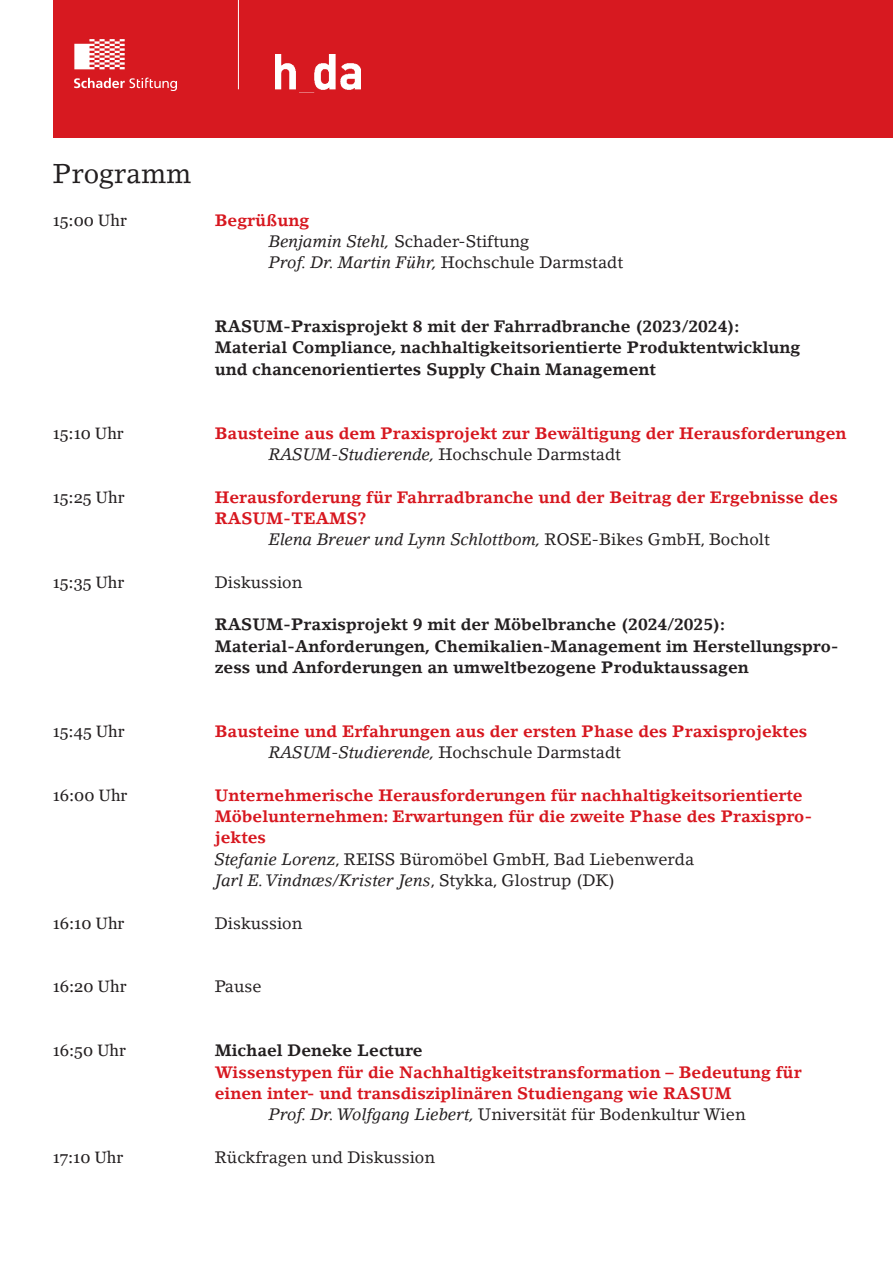
<style>
.page{position:relative;width:893px;height:1263px;background:#fff}
.page>*{position:absolute;margin:0;border:0;box-sizing:border-box;transform-origin:0 0}
.t1{font:27px "Lino Letter Std";color:#231f20}
.Aufzählungszeichen{font:700 16.5px/21.3px "Lino Letter Std";color:#d7171f}
.Aufzählungszeichen-2{font:700 16.5px/21.3px "Lino Letter Std";color:#231f20}
.Aufzählungszeichen-3{font:16.5px "Lino Letter Std";color:#231f20}
.Aufzählungszeichen-4{font:italic 16.5px "Lino Letter Std";color:#231f20}
.Aufzählungszeichen-5{font:16.5px "Georgia";color:#231f20}
.s1{font-style:italic}
.s2{font-style:normal}
</style>
<div class="page">
<div style="left:54px;top:0;width:839px;height:138px;background:#d71920"></div>
<img style="left:74px;top:39px;width:102px;height:51px">
<hr style="left:238px;top:0;width:1px;height:89px;background:#fff">
<img style="left:275px;top:55px;width:86px;height:35px">
<p class="t1" style="left:53px;top:157px;width:140px">Programm</p>
<p class="Aufzählungszeichen-5" style="left:53px;top:210px;width:76px">15:00 Uhr</p>
<p class="Aufzählungszeichen" style="left:215px;top:209px;width:96px">Begrüßung</p>
<p class="Aufzählungszeichen-3" style="left:269px;top:231px;width:262px"><span class="s1">Benjamin Stehl,</span> Schader-Stiftung</p>
<p class="Aufzählungszeichen-4" style="left:269px;top:252px;width:356px">Prof. Dr. Martin Führ, <span class="s2">Hochschule Darmstadt</span></p>
<p class="Aufzählungszeichen-2" style="left:215px;top:316px;width:526px">RASUM-Praxisprojekt 8 mit der Fahrradbranche (2023/2024):</p>
<p class="Aufzählungszeichen-2" style="left:215px;top:337px;width:587px">Material Compliance, nachhaltigkeitsorientierte Produktentwicklung</p>
<p class="Aufzählungszeichen-2" style="left:215px;top:358px;width:443px">und chancenorientiertes Supply Chain Management</p>
<p class="Aufzählungszeichen-5" style="left:53px;top:423px;width:73px">15:10 Uhr</p>
<p class="Aufzählungszeichen" style="left:215px;top:422px;width:633px">Bausteine aus dem Praxisprojekt zur Bewältigung der Herausforderungen</p>
<p class="Aufzählungszeichen-3" style="left:269px;top:444px;width:354px"><span class="s1">RASUM-Studierende,</span> Hochschule Darmstadt</p>
<p class="Aufzählungszeichen-5" style="left:53px;top:487px;width:73px">15:25 Uhr</p>
<p class="Aufzählungszeichen" style="left:215px;top:486px;width:625px">Herausforderung für Fahrradbranche und der Beitrag der Ergebnisse des<br>RASUM-TEAMS?</p>
<p class="Aufzählungszeichen-4" style="left:269px;top:529px;width:503px">Elena Breuer und Lynn Schlottbom, <span class="s2">ROSE-Bikes GmbH, Bocholt</span></p>
<p class="Aufzählungszeichen-5" style="left:53px;top:572px;width:73px">15:35 Uhr</p>
<p class="Aufzählungszeichen-3" style="left:215px;top:572px;width:89px">Diskussion</p>
<p class="Aufzählungszeichen-2" style="left:215px;top:614px;width:512px">RASUM-Praxisprojekt 9 mit der Möbelbranche (2024/2025):</p>
<p class="Aufzählungszeichen-2" style="left:215px;top:635px;width:626px">Material-Anforderungen, Chemikalien-Management im Herstellungspro&shy;zess und Anforderungen an umweltbezogene Produktaussagen</p>
<p class="Aufzählungszeichen-5" style="left:53px;top:721px;width:73px">15:45 Uhr</p>
<p class="Aufzählungszeichen" style="left:215px;top:720px;width:594px">Bausteine und Erfahrungen aus der ersten Phase des Praxisprojektes</p>
<p class="Aufzählungszeichen-3" style="left:269px;top:742px;width:354px"><span class="s1">RASUM-Studierende,</span> Hochschule Darmstadt</p>
<p class="Aufzählungszeichen-5" style="left:53px;top:785px;width:76px">16:00 Uhr</p>
<p class="Aufzählungszeichen" style="left:215px;top:784px;width:599px">Unternehmerische Herausforderungen für nachhaltigkeitsorientierte<br>Möbelunternehmen: Erwartungen für die zweite Phase des Praxispro&shy;jektes</p>
<p class="Aufzählungszeichen-3" style="left:215px;top:849px;width:481px"><span class="s1">Stefanie Lorenz</span>, REISS Büromöbel GmbH, Bad Liebenwerda</p>
<p class="Aufzählungszeichen-4" style="left:215px;top:870px;width:402px">Jarl E. Vindnæs/Krister Jens<span class="s2">, Stykka, Glostrup (DK)</span></p>
<p class="Aufzählungszeichen-5" style="left:53px;top:913px;width:73px">16:10 Uhr</p>
<p class="Aufzählungszeichen-3" style="left:215px;top:913px;width:89px">Diskussion</p>
<p class="Aufzählungszeichen-5" style="left:53px;top:977px;width:75px">16:20 Uhr</p>
<p class="Aufzählungszeichen-3" style="left:215px;top:977px;width:48px">Pause</p>
<p class="Aufzählungszeichen-5" style="left:53px;top:1041px;width:75px">16:50 Uhr</p>
<p class="Aufzählungszeichen-2" style="left:215px;top:1040px;width:209px">Michael Deneke Lecture</p>
<p class="Aufzählungszeichen" style="left:215px;top:1061px;width:588px">Wissenstypen für die Nachhaltigkeitstransformation – Bedeutung für</p>
<p class="Aufzählungszeichen" style="left:215px;top:1082px;width:518px">einen inter- und transdisziplinären Studiengang wie RASUM</p>
<p class="Aufzählungszeichen-3" style="left:269px;top:1104px;width:478px"><span class="s1">Prof. Dr. Wolfgang Liebert,</span> Universität für Bodenkultur Wien</p>
<p class="Aufzählungszeichen-5" style="left:53px;top:1147px;width:72px">17:10 Uhr</p>
<p class="Aufzählungszeichen-3" style="left:215px;top:1147px;width:222px">Rückfragen und Diskussion</p>
</div>
